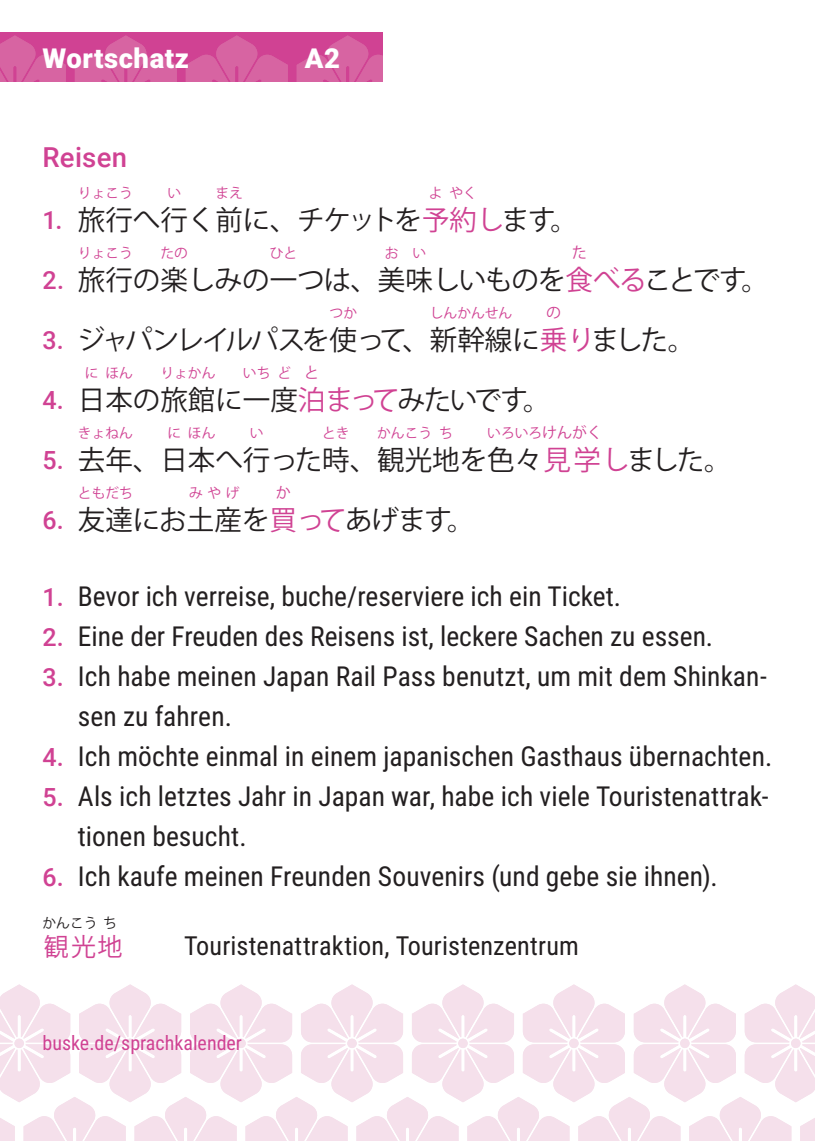
<style>
.page{position:relative;width:815px;height:1141px;background:#fff}
.page>*{position:absolute;margin:0;border:0;box-sizing:border-box;transform-origin:0 0}
.t1{font:27.5px/40px "Roboto Condensed";color:#231f20}
.t2{font:27.5px "Koz Go Pro";color:#231f20}
.t3{font:27.5px "Koz Go Pro";letter-spacing:-.07em;color:#231f20}
.t4{font:900 27.5px "Roboto";letter-spacing:.02em;color:#fff}
.t5{font:500 27.5px "Roboto";letter-spacing:.01em;color:#d04293}
.t6{font:26.25px "Roboto Condensed";letter-spacing:.005em;color:#231f20}
.t7{font:25px "Koz Go Pro";color:#d04293}
.t8{font:20px "Roboto Condensed";color:#d04293}
.t9{font:15px "Koz Go Pro";color:#d04293}
.t10{font:13.75px "Koz Go Pro";color:#d04293}
.t11{font:13.75px "Koz Go Pro";color:#231f20}
.s1{font-family:"Roboto";font-weight:500;font-size:25px;color:#d04293}
.s2{color:#d04293}
.s3{font-size:15px}
</style>
<div class="page">
<div style="left:0;top:32px;width:383px;height:49px;background:#d04293"></div>
<svg style="left:75px;top:35px;width:102px;height:46px"></svg>
<svg style="left:0;top:35px;width:66px;height:46px"></svg>
<svg style="left:186px;top:35px;width:102px;height:46px"></svg>
<svg style="left:297px;top:35px;width:86px;height:46px"></svg>
<svg style="left:0;top:984px;width:815px;height:157px"></svg>
<p class="t4" style="left:43px;top:39px;width:148px">Wortschatz</p>
<p class="t4" style="left:305px;top:39px;width:37px">A2</p>
<p class="t5" style="left:43px;top:138px;width:86px">Reisen</p>
<p class="t10" style="left:78px;top:184px;width:56px">りょこう</p>
<p class="t2" style="left:43px;top:202px;width:537px"><span class="s1">1.</span> 旅行へ行く前に、チケットを<span class="s2">予約し</span>ます。</p>
<p class="t10" style="left:167px;top:184px;width:15px">い</p>
<p class="t10" style="left:215px;top:184px;width:29px">まえ</p>
<p class="t10" style="left:429px;top:184px;width:15px">よ</p>
<p class="t10" style="left:449px;top:184px;width:29px">やく</p>
<p class="t10" style="left:160px;top:244px;width:29px">たの</p>
<p class="t10" style="left:270px;top:244px;width:29px">ひと</p>
<p class="t10" style="left:385px;top:244px;width:15px">お</p>
<p class="t10" style="left:412px;top:244px;width:15px">い</p>
<p class="t9" style="left:572px;top:243px;width:16px">た</p>
<p class="t10" style="left:78px;top:244px;width:56px">りょこう</p>
<p class="t2" style="left:43px;top:262px;width:728px"><span class="s1">2.</span> 旅行の楽しみの一つは、美味しいものを<span class="s2">食べる</span>ことです。</p>
<p class="t10" style="left:330px;top:304px;width:29px">つか</p>
<p class="t10" style="left:430px;top:304px;width:84px">しんかんせん</p>
<p class="t9" style="left:546px;top:303px;width:16px">の</p>
<p class="t3" style="left:43px;top:322px;width:654px"><span class="s1">3.</span> ジャパンレイルパスを使って、新幹線に<span class="s2">乗り</span>ました。</p>
<p class="t10" style="left:105px;top:364px;width:29px">ほん</p>
<p class="t10" style="left:160px;top:364px;width:56px">りょかん</p>
<p class="t10" style="left:243px;top:364px;width:29px">いち</p>
<p class="t10" style="left:277px;top:364px;width:15px">ど</p>
<p class="t9" style="left:304px;top:363px;width:16px">と</p>
<p class="t10" style="left:85px;top:364px;width:15px">に</p>
<p class="t2" style="left:43px;top:382px;width:510px"><span class="s1">4.</span> 日本の旅館に一度<span class="s2">泊まって</span>みたいです。</p>
<p class="t10" style="left:167px;top:424px;width:15px">に</p>
<p class="t10" style="left:188px;top:424px;width:29px">ほん</p>
<p class="t10" style="left:250px;top:424px;width:15px">い</p>
<p class="t10" style="left:322px;top:424px;width:29px">とき</p>
<p class="t10" style="left:377px;top:424px;width:56px">かんこう</p>
<p class="t10" style="left:439px;top:424px;width:15px">ち</p>
<p class="t10" style="left:487px;top:424px;width:116px">いろいろ<span class="s3">けんがく</span></p>
<p class="t10" style="left:78px;top:424px;width:56px">きょねん</p>
<p class="t2" style="left:43px;top:442px;width:690px"><span class="s1">5.</span> 去年、日本へ行った時、観光地を色々<span class="s2">見学し</span>ました。</p>
<p class="t10" style="left:189px;top:484px;width:52px">みやげ</p>
<p class="t9" style="left:276px;top:483px;width:16px">か</p>
<p class="t10" style="left:78px;top:484px;width:56px">ともだち</p>
<p class="t2" style="left:43px;top:502px;width:434px"><span class="s1">6.</span> 友達にお土産を<span class="s2">買って</span>あげます。</p>
<p class="t1" style="left:43px;top:575px;width:580px"><span class="s1">1.</span> Bevor ich verreise, buche/reserviere ich ein Ticket.</p>
<p class="t1" style="left:43px;top:615px;width:672px"><span class="s1">2.</span> Eine der Freuden des Reisens ist, leckere Sachen zu essen.</p>
<p class="t1" style="left:78px;top:655px;width:691px;text-indent:-35px"><span class="s1">3.</span> Ich habe meinen Japan Rail Pass benutzt, um mit dem Shinkan&shy;sen zu fahren.</p>
<p class="t1" style="left:43px;top:735px;width:731px"><span class="s1">4.</span> Ich möchte einmal in einem japanischen Gasthaus übernachten.</p>
<p class="t1" style="left:78px;top:775px;width:692px;text-indent:-35px"><span class="s1">5.</span> Als ich letztes Jahr in Japan war, habe ich viele Touristenattrak&shy;tionen besucht.</p>
<p class="t1" style="left:43px;top:855px;width:677px"><span class="s1">6.</span> Ich kaufe meinen Freunden Souvenirs (und gebe sie ihnen).</p>
<p class="t11" style="left:43px;top:914px;width:76px">かんこうち</p>
<p class="t7" style="left:44px;top:930px;width:80px">観光地</p>
<p class="t6" style="left:184px;top:928px;width:396px">Touristenattraktion, Touristenzentrum</p>
<p class="t8" style="left:43px;top:1029px;width:201px">buske.de/sprachkalender</p>
</div>
